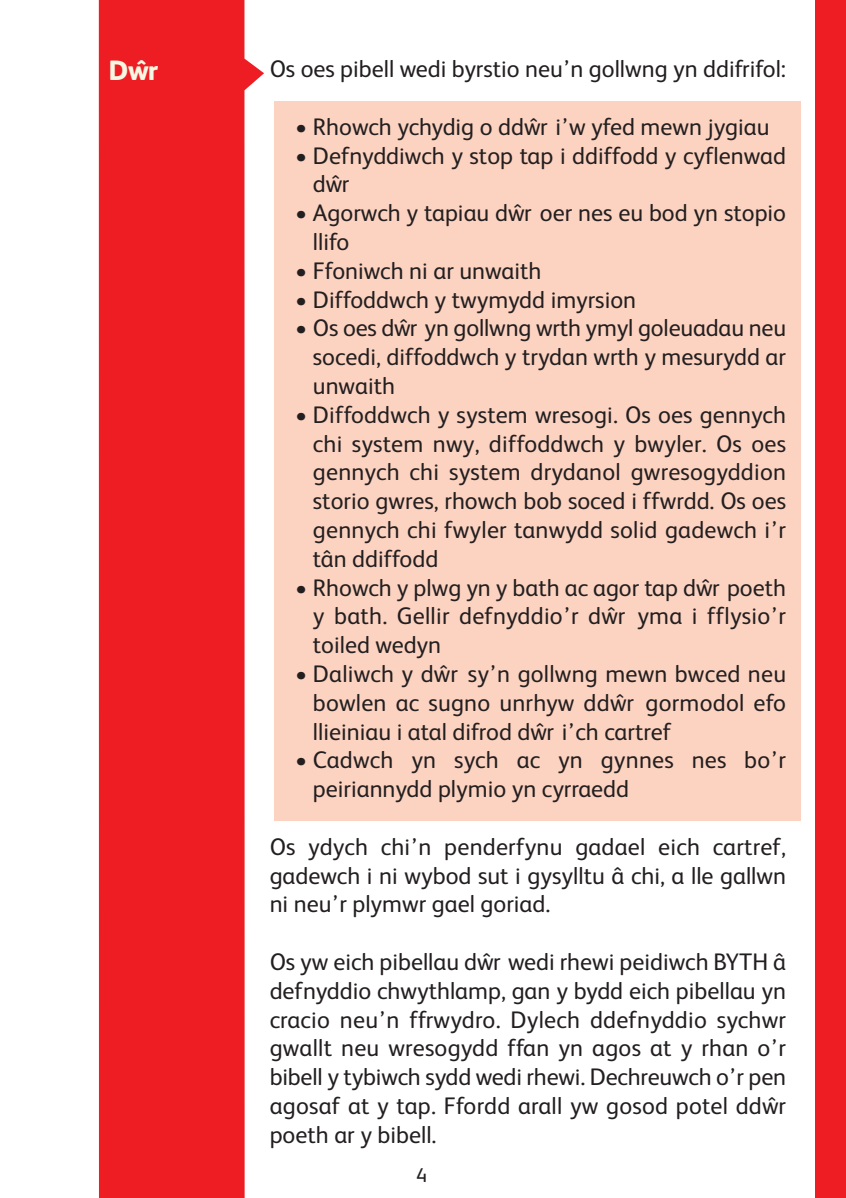
<style>
.page{position:relative;width:846px;height:1198px;background:#fff}
.page>*{position:absolute;margin:0;border:0;box-sizing:border-box;transform-origin:0 0}
.t1{font:800 28px "FS Albert";color:#f6f7e3}
.t2{font:24px/28.8px "FS Albert";color:#231f20;text-align:justify}
.t3{font:20px "FS Albert";color:#231f20}
</style>
<div class="page">
<svg style="left:99px;top:0;width:165px;height:1198px;background:#ef373c"></svg>
<div style="left:274px;top:102px;width:526px;height:719px;background:#fcd2c0"></div>
<div style="left:815px;top:0;width:31px;height:1198px;background:#ee1d23"></div>
<p class="t1" style="left:108px;top:60px;width:51px">Dwˆr</p>
<p class="t2" style="left:270px;top:57px;width:518px">Os oes pibell wedi byrstio neu’n gollwng yn ddifrifol:</p>
<p class="t2" style="left:295px;top:115px;width:476px">• Rhowch ychydig o ddwˆr i’w yfed mewn jygiau</p>
<p class="t2" style="left:313px;top:143px;width:475px;text-indent:-18px">• Defnyddiwch y stop tap i ddiffodd y cyflenwad dwˆr</p>
<p class="t2" style="left:313px;top:201px;width:475px;text-indent:-18px">• Agorwch y tapiau dwˆr oer nes eu bod yn stopio llifo</p>
<p class="t2" style="left:295px;top:259px;width:248px">• Ffoniwch ni ar unwaith</p>
<p class="t2" style="left:295px;top:287px;width:342px">• Diffoddwch y twymydd imyrsion</p>
<p class="t2" style="left:313px;top:316px;width:475px;text-indent:-18px">• Os oes dwˆr yn gollwng wrth ymyl goleuadau neu socedi, diffoddwch y trydan wrth y mesurydd ar unwaith</p>
<p class="t2" style="left:313px;top:403px;width:475px;text-indent:-18px">• Diffoddwch y system wresogi. Os oes gennych chi system nwy, diffoddwch y bwyler. Os oes gennych chi system drydanol gwresogyddion storio gwres, rhowch bob soced i ffwrdd. Os oes gennych chi fwyler tanwydd solid gadewch i’r tân ddiffodd</p>
<p class="t2" style="left:313px;top:575px;width:475px;text-indent:-18px">• Rhowch y plwg yn y bath ac agor tap dwˆr poeth y bath. Gellir defnyddio’r dwˆr yma i fflysio’r toiled wedyn</p>
<p class="t2" style="left:313px;top:662px;width:475px;text-indent:-18px">• Daliwch y dwˆr sy’n gollwng mewn bwced neu bowlen ac sugno unrhyw ddwˆr gormodol efo llieiniau i atal difrod dwˆr i’ch cartref</p>
<p class="t2" style="left:313px;top:748px;width:475px;text-indent:-18px">• Cadwch yn sych ac yn gynnes nes bo’r peiriannydd plymio yn cyrraedd</p>
<p class="t2" style="left:270px;top:835px;width:518px">Os ydych chi’n penderfynu gadael eich cartref, gadewch i ni wybod sut i gysylltu â chi, a lle gallwn ni neu’r plymwr gael goriad.</p>
<p class="t2" style="left:270px;top:950px;width:518px">Os yw eich pibellau dwˆr wedi rhewi peidiwch BYTH â defnyddio chwythlamp, gan y bydd eich pibellau yn cracio neu’n ffrwydro. Dylech ddefnyddio sychwr gwallt neu wresogydd ffan yn agos at y rhan o’r bibell y tybiwch sydd wedi rhewi. Dechreuwch o’r pen agosaf at y tap. Ffordd arall yw gosod potel ddwˆr poeth ar y bibell.</p>
<p class="t3" style="left:416px;top:1168px;width:12px">4</p>
</div>
